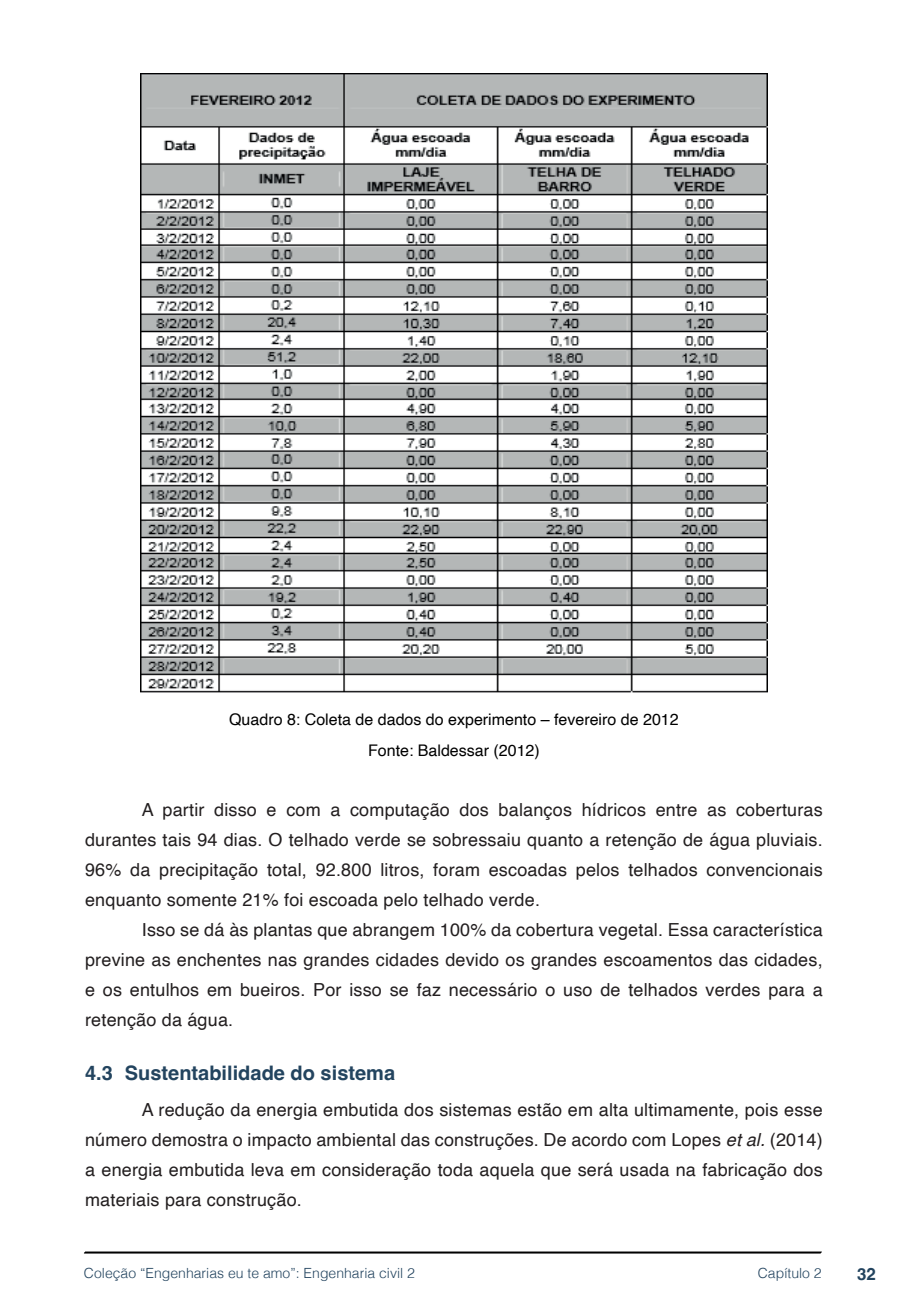
<style>
.page{position:relative;width:908px;height:1304px;background:#fff}
.page>*{position:absolute;margin:0;border:0;box-sizing:border-box;transform-origin:0 0}
.t1{font:700 20px "Helvetica";color:#23445f}
.t2{font:18px/30px "Helvetica";letter-spacing:.01em;color:#231f20;text-align:justify}
.t3{font:700 16.8px "Helvetica";color:#23445f}
.t4{font:16px/30.6px "Helvetica";color:#000;text-align:center}
.t5{font:300 14px "Helvetica";color:#23445f}
.s1{font-style:italic}
</style>
<div class="page">
<svg style="left:84px;top:1251px;width:737px;height:3px;background:#515151"></svg>
<img style="left:141px;top:74px;width:625px;height:619px">
<p class="t4" style="left:229px;top:705px;width:451px">Quadro 8: Coleta de dados do experimento – fevereiro de 2012<br>Fonte: Baldessar (2012)</p>
<p class="t2" style="left:85px;top:795px;width:738px;text-indent:57px">A partir disso e com a computação dos balanços hídricos entre as coberturas durantes tais 94 dias. O telhado verde se sobressaiu quanto a retenção de água pluviais.<br>96% da precipitação total, 92.800 litros, foram escoadas pelos telhados convencionais enquanto somente 21% foi escoada pelo telhado verde.</p>
<p class="t2" style="left:85px;top:915px;width:738px;text-indent:57px">Isso se dá às plantas que abrangem 100% da cobertura vegetal. Essa característica previne as enchentes nas grandes cidades devido os grandes escoamentos das cidades, e os entulhos em bueiros. Por isso se faz necessário o uso de telhados verdes para a retenção da água.</p>
<p class="t1" style="left:85px;top:1061px;width:311px">4.3 Sustentabilidade do sistema</p>
<p class="t2" style="left:85px;top:1095px;width:738px;text-indent:57px">A redução da energia embutida dos sistemas estão em alta ultimamente, pois esse número demostra o impacto ambiental das construções. De acordo com Lopes <span class="s1">et al.</span> (2014) a energia embutida leva em consideração toda aquela que será usada na fabricação dos materiais para construção.</p>
<p class="t5" style="left:84px;top:1261px;width:332px">Coleção “Engenharias eu te amo”: Engenharia civil 2</p>
<p class="t5" style="left:757px;top:1261px;width:65px">Capítulo 2</p>
<p class="t3" style="left:856px;top:1264px;width:20px">32</p>
</div>
